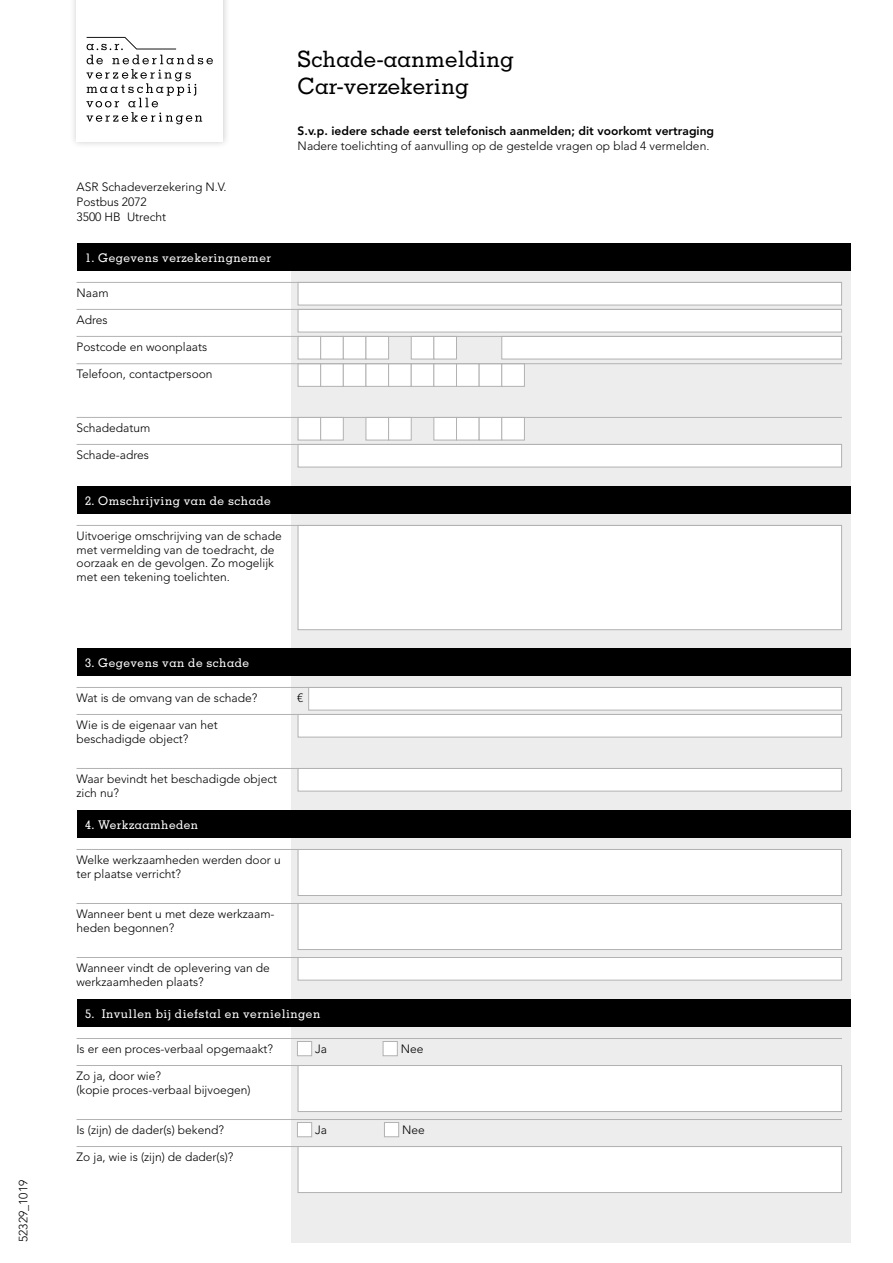
<style>
.page{position:relative;width:893px;height:1263px;background:#fff}
.page>*{position:absolute;margin:0;border:0;box-sizing:border-box;transform-origin:0 0}
.t1{font:500 22.5px/27px "Memphis";color:#000}
.t2{font:300 12px/13.5px "Avenir LT Std";color:#000}
.t3{font:500 12px "Memphis";letter-spacing:.035em;color:#fff}
.t4{font:800 12px "Avenir LT Std";color:#000}
</style>
<div class="page">
<div style="left:291px;top:249px;width:559px;height:993px;background:#ededed"></div>
<div style="left:297px;top:1041px;width:15px;height:15px;background:#fff;border:1px solid #b3b2b2"></div>
<div style="left:383px;top:1041px;width:15px;height:15px;background:#fff;border:1px solid #b3b2b2"></div>
<div style="left:297px;top:1122px;width:15px;height:15px;background:#fff;border:1px solid #b3b2b2"></div>
<div style="left:384px;top:1122px;width:15px;height:15px;background:#fff;border:1px solid #b3b2b2"></div>
<div style="left:77px;top:243px;width:773px;height:27px;background:#000"></div>
<div style="left:298px;top:282px;width:544px;height:23px;background:#fff;border:1px solid #b3b2b2"></div>
<hr style="left:77px;top:282px;width:765px;height:1px;background:#b3b2b2">
<div style="left:298px;top:309px;width:544px;height:23px;background:#fff;border:1px solid #b3b2b2"></div>
<hr style="left:77px;top:309px;width:765px;height:1px;background:#b3b2b2">
<div style="left:298px;top:336px;width:23px;height:23px;background:#fff;border:1px solid #b3b2b2"></div>
<div style="left:320px;top:336px;width:24px;height:23px;background:#fff;border:1px solid #b3b2b2"></div>
<div style="left:343px;top:336px;width:23px;height:23px;background:#fff;border:1px solid #b3b2b2"></div>
<div style="left:366px;top:336px;width:23px;height:23px;background:#fff;border:1px solid #b3b2b2"></div>
<div style="left:411px;top:336px;width:23px;height:23px;background:#fff;border:1px solid #b3b2b2"></div>
<div style="left:433px;top:336px;width:24px;height:23px;background:#fff;border:1px solid #b3b2b2"></div>
<div style="left:501px;top:336px;width:341px;height:23px;background:#fff;border:1px solid #b3b2b2"></div>
<hr style="left:77px;top:336px;width:765px;height:1px;background:#b3b2b2">
<div style="left:298px;top:363px;width:23px;height:24px;background:#fff;border:1px solid #b3b2b2"></div>
<div style="left:320px;top:363px;width:24px;height:24px;background:#fff;border:1px solid #b3b2b2"></div>
<div style="left:343px;top:363px;width:23px;height:24px;background:#fff;border:1px solid #b3b2b2"></div>
<div style="left:366px;top:363px;width:23px;height:24px;background:#fff;border:1px solid #b3b2b2"></div>
<div style="left:388px;top:363px;width:24px;height:24px;background:#fff;border:1px solid #b3b2b2"></div>
<div style="left:411px;top:363px;width:23px;height:24px;background:#fff;border:1px solid #b3b2b2"></div>
<div style="left:433px;top:363px;width:24px;height:24px;background:#fff;border:1px solid #b3b2b2"></div>
<div style="left:456px;top:363px;width:23px;height:24px;background:#fff;border:1px solid #b3b2b2"></div>
<div style="left:479px;top:363px;width:23px;height:24px;background:#fff;border:1px solid #b3b2b2"></div>
<div style="left:501px;top:363px;width:24px;height:24px;background:#fff;border:1px solid #b3b2b2"></div>
<hr style="left:77px;top:363px;width:765px;height:1px;background:#b3b2b2">
<div style="left:298px;top:417px;width:23px;height:23px;background:#fff;border:1px solid #b3b2b2"></div>
<div style="left:320px;top:417px;width:24px;height:23px;background:#fff;border:1px solid #b3b2b2"></div>
<div style="left:366px;top:417px;width:23px;height:23px;background:#fff;border:1px solid #b3b2b2"></div>
<div style="left:388px;top:417px;width:24px;height:23px;background:#fff;border:1px solid #b3b2b2"></div>
<div style="left:433px;top:417px;width:24px;height:23px;background:#fff;border:1px solid #b3b2b2"></div>
<div style="left:456px;top:417px;width:23px;height:23px;background:#fff;border:1px solid #b3b2b2"></div>
<div style="left:479px;top:417px;width:23px;height:23px;background:#fff;border:1px solid #b3b2b2"></div>
<div style="left:501px;top:417px;width:24px;height:23px;background:#fff;border:1px solid #b3b2b2"></div>
<hr style="left:77px;top:417px;width:765px;height:1px;background:#b3b2b2">
<div style="left:298px;top:444px;width:544px;height:23px;background:#fff;border:1px solid #b3b2b2"></div>
<hr style="left:77px;top:444px;width:765px;height:1px;background:#b3b2b2">
<div style="left:77px;top:486px;width:773px;height:27px;background:#000"></div>
<div style="left:298px;top:525px;width:544px;height:105px;background:#fff;border:1px solid #b3b2b2"></div>
<hr style="left:77px;top:525px;width:765px;height:1px;background:#b3b2b2">
<div style="left:77px;top:648px;width:773px;height:27px;background:#000"></div>
<div style="left:308px;top:687px;width:534px;height:23px;background:#fff;border:1px solid #b3b2b2"></div>
<hr style="left:77px;top:687px;width:765px;height:1px;background:#b3b2b2">
<div style="left:298px;top:714px;width:544px;height:23px;background:#fff;border:1px solid #b3b2b2"></div>
<hr style="left:77px;top:714px;width:765px;height:1px;background:#b3b2b2">
<div style="left:298px;top:768px;width:544px;height:23px;background:#fff;border:1px solid #b3b2b2"></div>
<hr style="left:77px;top:768px;width:765px;height:1px;background:#b3b2b2">
<div style="left:77px;top:810px;width:773px;height:27px;background:#000"></div>
<div style="left:298px;top:849px;width:544px;height:47px;background:#fff;border:1px solid #b3b2b2"></div>
<hr style="left:77px;top:849px;width:765px;height:1px;background:#b3b2b2">
<div style="left:298px;top:903px;width:544px;height:47px;background:#fff;border:1px solid #b3b2b2"></div>
<hr style="left:77px;top:903px;width:765px;height:1px;background:#b3b2b2">
<div style="left:298px;top:957px;width:544px;height:23px;background:#fff;border:1px solid #b3b2b2"></div>
<hr style="left:77px;top:957px;width:765px;height:1px;background:#b3b2b2">
<div style="left:77px;top:999px;width:773px;height:27px;background:#000"></div>
<hr style="left:77px;top:1038px;width:765px;height:1px;background:#b3b2b2">
<div style="left:298px;top:1065px;width:544px;height:47px;background:#fff;border:1px solid #b3b2b2"></div>
<hr style="left:77px;top:1065px;width:765px;height:1px;background:#b3b2b2">
<hr style="left:77px;top:1119px;width:765px;height:1px;background:#b3b2b2">
<div style="left:298px;top:1146px;width:544px;height:47px;background:#fff;border:1px solid #b3b2b2"></div>
<hr style="left:77px;top:1146px;width:765px;height:1px;background:#b3b2b2">
<div style="left:69px;top:0;width:161px;height:149px;background:#f4f4f4"></div>
<div style="left:77px;top:0;width:146px;height:142px;background:#fff"></div>
<svg style="left:86px;top:37px;width:127px;height:87px"></svg>
<p class="t2" style="left:17px;top:1242px;width:64px;rotate:-90deg">52329_1019</p>
<h1 class="t1" style="left:298px;top:46px;width:218px">Schade-aanmelding<br>Car-verzekering</h1>
<p class="t2" style="left:77px;top:179px;width:152px;line-height:15px">ASR Schadeverzekering N.V.<br>Postbus 2072<br>3500 HB Utrecht</p>
<p class="t3" style="left:85px;top:250px;width:188px">1. Gegevens verzekeringnemer</p>
<p class="t2" style="left:77px;top:286px;width:34px">Naam</p>
<p class="t2" style="left:77px;top:313px;width:33px">Adres</p>
<p class="t2" style="left:77px;top:340px;width:132px">Postcode en woonplaats</p>
<p class="t2" style="left:77px;top:367px;width:138px">Telefoon, contactpersoon</p>
<p class="t2" style="left:77px;top:421px;width:75px">Schadedatum</p>
<p class="t2" style="left:77px;top:448px;width:74px">Schade-adres</p>
<p class="t3" style="left:85px;top:493px;width:187px">2. Omschrijving van de schade</p>
<p class="t2" style="left:77px;top:529px;width:207px">Uitvoerige omschrijving van de schade met vermelding van de toedracht, de oorzaak en de gevolgen. Zo mogelijk met een tekening toelichten.</p>
<p class="t4" style="left:298px;top:124px;width:418px">S.v.p. iedere schade eerst telefonisch aanmelden; dit voorkomt vertraging</p>
<p class="t2" style="left:298px;top:139px;width:413px">Nadere toelichting of aanvulling op de gestelde vragen op blad 4 vermelden.</p>
<p class="t3" style="left:85px;top:655px;width:166px">3. Gegevens van de schade</p>
<p class="t2" style="left:77px;top:691px;width:182px">Wat is de omvang van de schade?</p>
<p class="t2" style="left:297px;top:691px;width:8px">€</p>
<p class="t2" style="left:77px;top:718px;width:143px">Wie is de eigenaar van het beschadigde object?</p>
<p class="t2" style="left:77px;top:772px;width:202px">Waar bevindt het beschadigde object zich nu?</p>
<p class="t3" style="left:85px;top:817px;width:115px">4. Werkzaamheden</p>
<p class="t2" style="left:77px;top:853px;width:206px">Welke werkzaamheden werden door u ter plaatse verricht?</p>
<p class="t2" style="left:77px;top:907px;width:200px">Wanneer bent u met deze werkzaam&shy;heden begonnen?</p>
<p class="t2" style="left:77px;top:961px;width:195px">Wanneer vindt de oplevering van de werkzaamheden plaats?</p>
<p class="t3" style="left:85px;top:1006px;width:237px">5. Invullen bij diefstal en vernielingen</p>
<p class="t2" style="left:77px;top:1042px;width:198px">Is er een proces-verbaal opgemaakt?</p>
<p class="t2" style="left:315px;top:1042px;width:14px">Ja</p>
<p class="t2" style="left:401px;top:1042px;width:24px">Nee</p>
<p class="t2" style="left:77px;top:1069px;width:176px">Zo ja, door wie?<br>(kopie proces-verbaal bijvoegen)</p>
<p class="t2" style="left:77px;top:1123px;width:149px">Is (zijn) de dader(s) bekend?</p>
<p class="t2" style="left:315px;top:1123px;width:14px">Ja</p>
<p class="t2" style="left:402px;top:1123px;width:24px">Nee</p>
<p class="t2" style="left:77px;top:1150px;width:158px">Zo ja, wie is (zijn) de dader(s)?</p>
</div>
